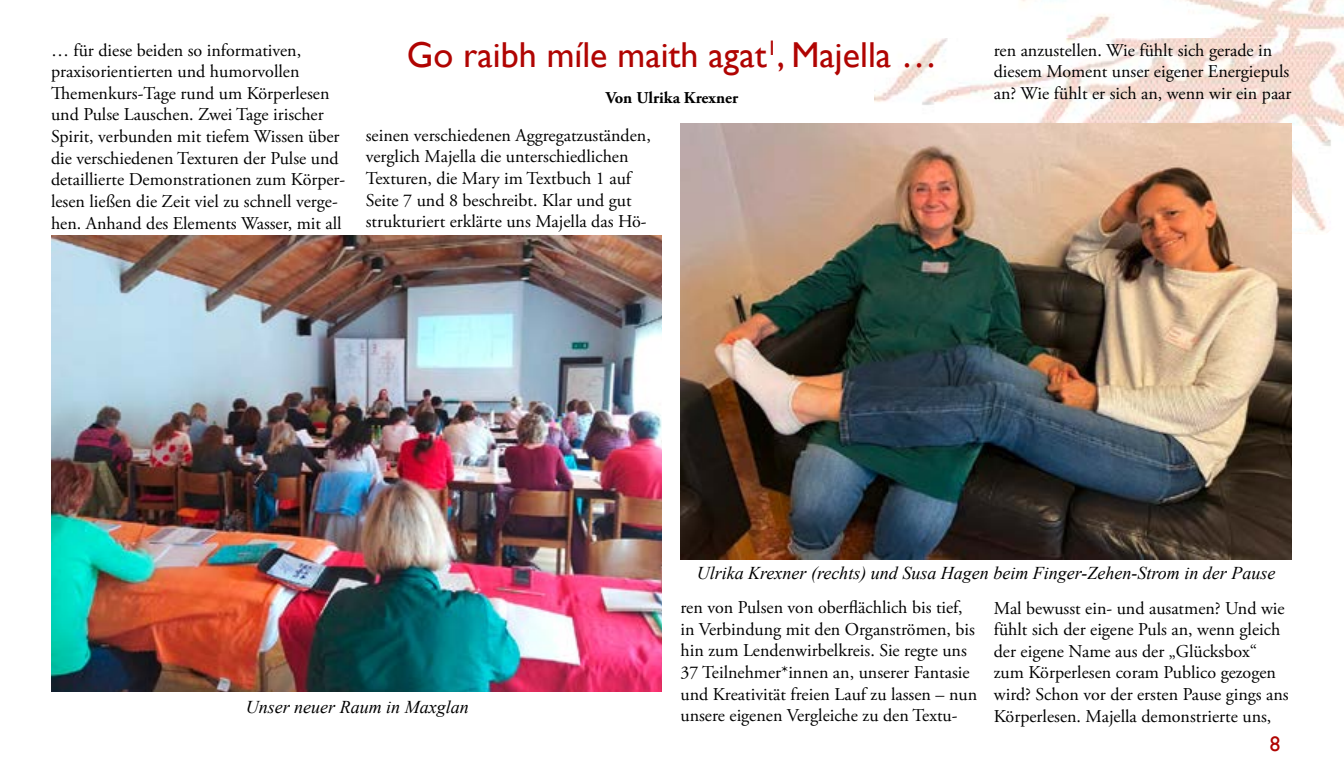
<style>
.page{position:relative;width:1344px;height:766px;background:#fff}
.page>*{position:absolute;margin:0;border:0;box-sizing:border-box;transform-origin:0 0}
.t1{font:36px "Gill Sans";color:#b00402}
.t2{font:21px "Gill Sans";color:#b00402}
.t3{font:18px/21.6px "Adobe Garamond Pro";color:#000}
.t4{font:italic 18px "Times New Roman";color:#000}
.t5{font:700 16.5px "Adobe Garamond Pro";color:#000}
</style>
<div class="page">
<img style="left:874px;top:0;width:470px;height:300px">
<img style="left:51px;top:235px;width:610px;height:456px">
<img style="left:680px;top:123px;width:611px;height:436px">
<p class="t3" style="left:51px;top:40px;width:296px">… für diese beiden so informativen, praxisorientierten und humorvollen Themenkurs-Tage rund um Körperlesen und Pulse Lauschen. Zwei Tage irischer Spirit, verbunden mit tiefem Wissen über die verschiedenen Texturen der Pulse und detaillierte Demonstrationen zum Körper&shy;lesen ließen die Zeit viel zu schnell verge&shy;hen. Anhand des Elements Wasser, mit all</p>
<h1 class="t1" style="left:407px;top:34px;width:532px">Go raibh míle maith agat<sup>1</sup>, Majella …</h1>
<p class="t5" style="left:606px;top:88px;width:134px">Von Ulrika Krexner</p>
<p class="t3" style="left:366px;top:125px;width:287px">seinen verschiedenen Aggregatzuständen, verglich Majella die unterschiedlichen Texturen, die Mary im Textbuch 1 auf Seite 7 und 8 beschreibt. Klar und gut strukturiert erklärte uns Majella das Hö-</p>
<p class="t3" style="left:994px;top:40px;width:299px">ren anzustellen. Wie fühlt sich gerade in diesem Moment unser eigener Energiepuls an? Wie fühlt er sich an, wenn wir ein paar</p>
<p class="t4" style="left:246px;top:693px;width:224px">Unser neuer Raum in Maxglan</p>
<p class="t4" style="left:696px;top:560px;width:580px">Ulrika Krexner (rechts) und Susa Hagen beim Finger-Zehen-Strom in der Pause</p>
<p class="t3" style="left:680px;top:597px;width:298px">ren von Pulsen von oberflächlich bis tief, in Verbindung mit den Organströmen, bis hin zum Lendenwirbelkreis. Sie regte uns 37 Teilnehmer*innen an, unserer Fantasie und Kreativität freien Lauf zu lassen – nun unsere eigenen Vergleiche zu den Textu-</p>
<p class="t3" style="left:994px;top:597px;width:296px">Mal bewusst ein- und ausatmen? Und wie fühlt sich der eigene Puls an, wenn gleich der eigene Name aus der „Glücksbox“ zum Körperlesen coram Publico gezogen wird? Schon vor der ersten Pause gings ans Körperlesen. Majella demonstrierte uns,</p>
<p class="t2" style="left:1269px;top:731px;width:12px">8</p>
</div>
